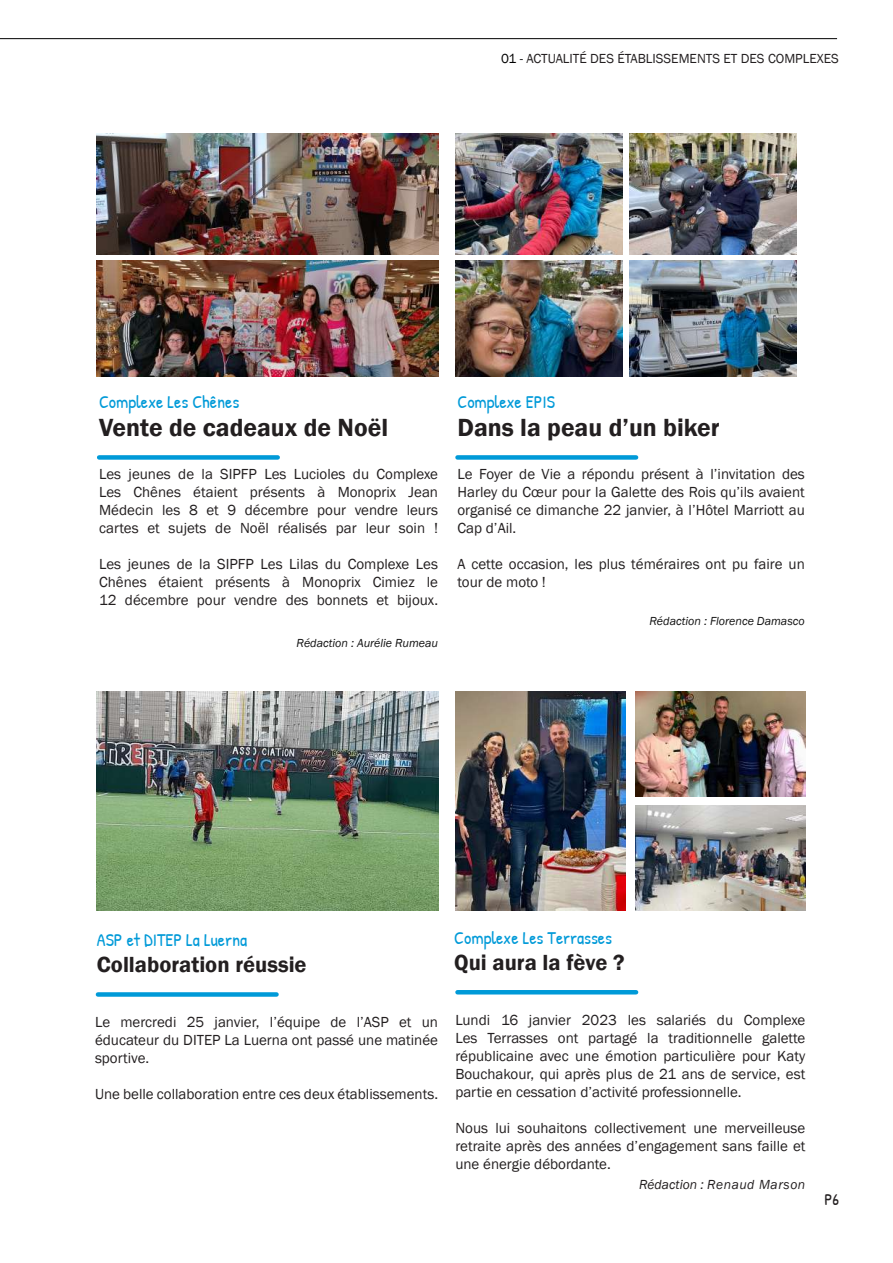
<style>
.page{position:relative;width:893px;height:1263px;background:#fff}
.page>*{position:absolute;margin:0;border:0;box-sizing:border-box;transform-origin:0 0}
.t1{font:600 25.5px "Franklin Gothic";color:#231f20}
.t2{font:600 22.5px "Franklin Gothic";color:#231f20}
.t3{font:18px "Patrick Hand";color:#009ad8}
.t4{font:16.5px "Patrick Hand";color:#231f20}
.t5{font:15px/18px "Franklin Gothic";color:#231f20;text-align:justify}
.t6{font:13.5px "Franklin Gothic";color:#231f20}
.t7{font:italic 13.5px "Franklin Gothic";letter-spacing:.03em;color:#231f20}
.t8{font:italic 12px "Franklin Gothic";color:#121212}
.s1{color:#000}
</style>
<div class="page">
<div style="left:98px;top:992px;width:179px;height:5px;background:#009ad8"></div>
<hr style="left:457px;top:990px;width:179px;height:4px;background:#009ad8">
<img style="left:97px;top:692px;width:341px;height:219px">
<img style="left:455px;top:692px;width:170px;height:219px">
<img style="left:97px;top:134px;width:341px;height:120px">
<img style="left:97px;top:260px;width:341px;height:116px">
<div style="left:99px;top:455px;width:179px;height:5px;background:#009ad8"></div>
<hr style="left:0;top:38px;width:837px;height:1px;background:#000">
<img style="left:635px;top:692px;width:170px;height:105px">
<img style="left:635px;top:806px;width:170px;height:105px">
<img style="left:455px;top:134px;width:167px;height:120px">
<img style="left:455px;top:260px;width:167px;height:116px">
<div style="left:457px;top:455px;width:179px;height:5px;background:#009ad8"></div>
<img style="left:629px;top:134px;width:167px;height:120px">
<img style="left:629px;top:260px;width:167px;height:116px">
<p class="t6" style="left:501px;top:51px;width:339px"><span class="s1">01 -</span> ACTUALITÉ DES ÉTABLISSEMENTS ET DES COMPLEXES</p>
<p class="t3" style="left:99px;top:389px;width:142px">Complexe Les Chênes</p>
<h1 class="t1" style="left:99px;top:412px;width:290px">Vente de cadeaux de Noël</h1>
<p class="t5" style="left:99px;top:465px;width:340px">Les jeunes de la SIPFP Les Lucioles du Complexe Les Chênes étaient présents à Monoprix Jean Médecin les 8 et 9 décembre pour vendre leurs cartes et sujets de Noël réalisés par leur soin !</p>
<p class="t5" style="left:99px;top:555px;width:340px">Les jeunes de la SIPFP Les Lilas du Complexe Les Chênes étaient présents à Monoprix Cimiez le 12 décembre pour vendre des bonnets et bijoux.</p>
<p class="t8" style="left:296px;top:636px;width:143px">Rédaction : Aurélie Rumeau</p>
<p class="t3" style="left:457px;top:389px;width:99px">Complexe EPIS</p>
<h1 class="t1" style="left:457px;top:412px;width:264px">Dans la peau d’un biker</h1>
<p class="t5" style="left:457px;top:465px;width:349px">Le Foyer de Vie a répondu présent à l’invitation des Harley du Cœur pour la Galette des Rois qu’ils avaient organisé ce dimanche 22 janvier, à l’Hôtel Marriott au Cap d’Ail.</p>
<p class="t5" style="left:457px;top:555px;width:349px">A cette occasion, les plus téméraires ont pu faire un tour de moto !</p>
<p class="t8" style="left:649px;top:613px;width:157px">Rédaction : Florence Damasco</p>
<p class="t3" style="left:97px;top:927px;width:152px">ASP et DITEP La Luerna</p>
<h2 class="t2" style="left:97px;top:950px;width:211px">Collaboration réussie</h2>
<p class="t5" style="left:95px;top:1013px;width:345px">Le mercredi 25 janvier, l’équipe de l’ASP et un éducateur du DITEP La Luerna ont passé une matinée sportive.</p>
<p class="t5" style="left:95px;top:1085px;width:345px">Une belle collaboration entre ces deux établissements.</p>
<p class="t3" style="left:454px;top:925px;width:159px">Complexe Les Terrasses</p>
<h2 class="t2" style="left:454px;top:948px;width:172px">Qui aura la fève ?</h2>
<p class="t5" style="left:455px;top:1011px;width:351px">Lundi 16 janvier 2023 les salariés du Complexe Les Terrasses ont partagé la traditionnelle galette républicaine avec une émotion particulière pour Katy Bouchakour, qui après plus de 21 ans de service, est partie en cessation d’activité professionnelle.</p>
<p class="t5" style="left:455px;top:1119px;width:351px">Nous lui souhaitons collectivement une merveilleuse retraite après des années d’engagement sans faille et une énergie débordante.</p>
<p class="t7" style="left:639px;top:1176px;width:168px">Rédaction : Renaud Marson</p>
<p class="t4" style="left:824px;top:1188px;width:16px">P6</p>
</div>
